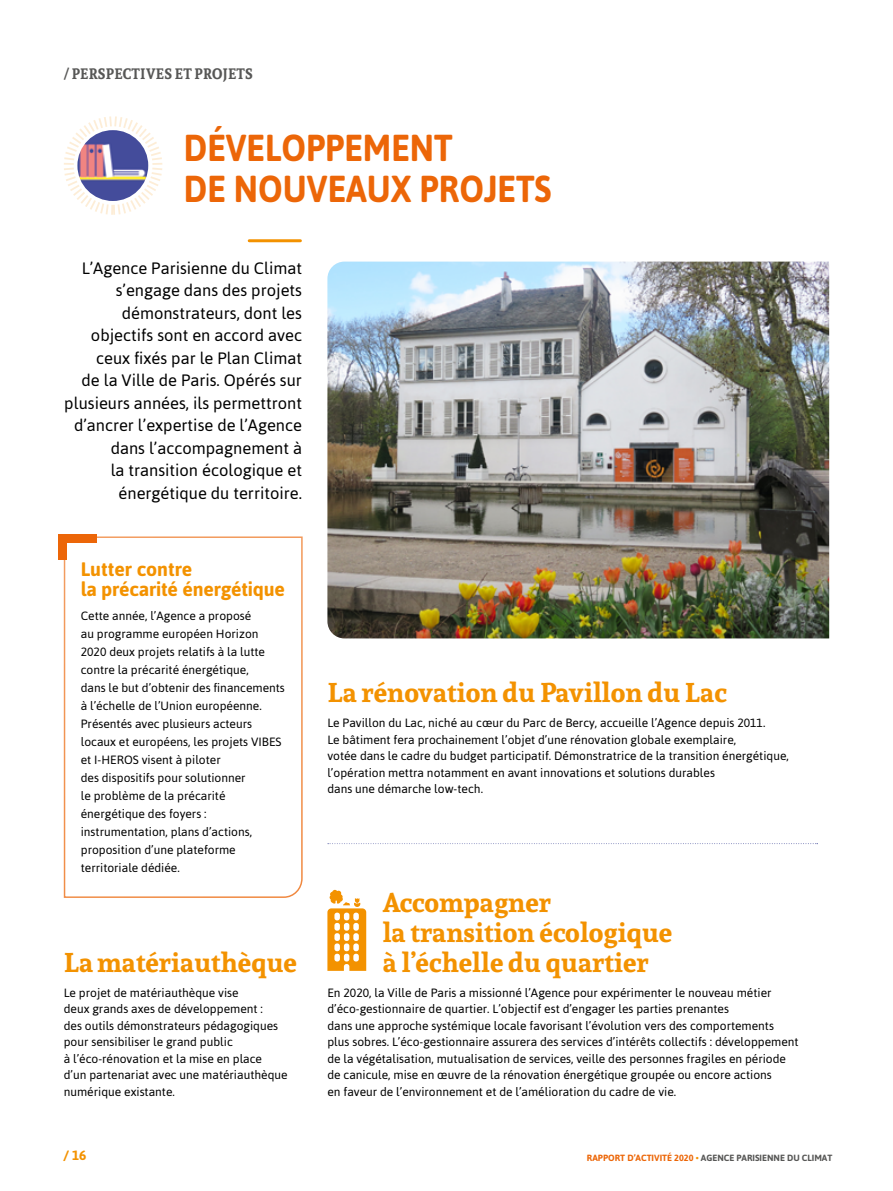
<style>
.page{position:relative;width:893px;height:1191px;background:#fff}
.page>*{position:absolute;margin:0;border:0;box-sizing:border-box;transform-origin:0 0}
.t1{font:700 37.5px "Asap";color:#ec6608;scale:.9 1}
.t2{font:700 27px/30px "Andada";color:#f39200}
.t3{font:700 19.5px "Asap";letter-spacing:-.01em;color:#f39200}
.t4{font:16.5px/22.5px "Asap";color:#000;text-align:right}
.t5{font:700 15px "Andada";letter-spacing:.02em;color:#575756;scale:.9 1}
.t6{font:700 13.5px "Asap";color:#f39200}
.t7{font:12px/16.5px "Asap";color:#000}
.t8{font:700 9px "Asap";color:#575756}
.s1{color:#ec6608}
.s2{color:#f39200}
</style>
<div class="page">
<svg style="left:327px;top:890px;width:39px;height:81px"></svg>
<img style="left:327px;top:261px;width:502px;height:377px">
<svg style="left:63px;top:536px;width:240px;height:362px"></svg>
<div style="left:59px;top:534px;width:38px;height:8px;background:#ec6608"></div>
<div style="left:58px;top:534px;width:9px;height:25px;background:#ec6608"></div>
<svg style="left:328px;top:843px;width:490px;height:1px"></svg>
<hr style="left:249px;top:239px;width:51px;height:3px;background:#f39200">
<svg style="left:64px;top:116px;width:99px;height:99px"></svg>
<img style="left:77px;top:130px;width:71px;height:71px;border-radius:35px">
<p class="t5" style="left:64px;top:64px;width:212px">/ PERSPECTIVES ET PROJETS</p>
<p class="t1" style="left:184px;top:125px;width:300px">DÉVELOPPEMENT</p>
<p class="t1" style="left:184px;top:167px;width:410px">DE NOUVEAUX PROJETS</p>
<p class="t4" style="left:64px;top:257px;width:239px">L’Agence Parisienne du Climat s’engage dans des projets démonstrateurs, dont les objectifs sont en accord avec ceux fixés par le Plan Climat<br>de la Ville de Paris. Opérés sur plusieurs années, ils permettront d’ancrer l’expertise de l’Agence dans l’accompagnement à<br>la transition écologique et énergétique du territoire.</p>
<p class="t3" style="left:81px;top:558px;width:113px">Lutter contre</p>
<p class="t3" style="left:81px;top:577px;width:206px">la précarité énergétique</p>
<p class="t7" style="left:81px;top:607px;width:206px;line-height:18px">Cette année, l’Agence a proposé<br>au programme européen Horizon<br>2020 deux projets relatifs à la lutte contre la précarité énergétique,<br>dans le but d’obtenir des financements à l’échelle de l’Union européenne.<br>Présentés avec plusieurs acteurs locaux et européens, les projets VIBES et I-HEROS visent à piloter<br>des dispositifs pour solutionner<br>le problème de la précarité énergétique des foyers : instrumentation, plans d’actions, proposition d’une plateforme territoriale dédiée.</p>
<p class="t2" style="left:64px;top:946px;width:235px">La matériauthèque</p>
<p class="t7" style="left:64px;top:984px;width:225px">Le projet de matériauthèque vise<br>deux grands axes de développement :<br>des outils démonstrateurs pédagogiques pour sensibiliser le grand public<br>à l’éco-rénovation et la mise en place d’un partenariat avec une matériauthèque numérique existante.</p>
<p class="t2" style="left:327px;top:677px;width:401px">La rénovation du Pavillon du Lac</p>
<p class="t7" style="left:327px;top:714px;width:463px">Le Pavillon du Lac, niché au cœur du Parc de Bercy, accueille l’Agence depuis 2011.<br>Le bâtiment fera prochainement l’objet d’une rénovation globale exemplaire,<br>votée dans le cadre du budget participatif. Démonstratrice de la transition énergétique, l’opération mettra notamment en avant innovations et solutions durables<br>dans une démarche low-tech.</p>
<p class="t2" style="left:383px;top:886px;width:291px">Accompagner<br>la transition écologique à l’échelle du quartier</p>
<p class="t7" style="left:327px;top:984px;width:473px">En 2020, la Ville de Paris a missionné l’Agence pour expérimenter le nouveau métier d’éco-gestionnaire de quartier. L’objectif est d’engager les parties prenantes<br>dans une approche systémique locale favorisant l’évolution vers des comportements plus sobres. L’éco-gestionnaire assurera des services d’intérêts collectifs : développement de la végétalisation, mutualisation de services, veille des personnes fragiles en période de canicule, mise en œuvre de la rénovation énergétique groupée ou encore actions<br>en faveur de l’environnement et de l’amélioration du cadre de vie.</p>
<p class="t6" style="left:64px;top:1147px;width:24px">/ 16</p>
<p class="t8" style="left:587px;top:1152px;width:247px"><span class="s1">RAPPORT D’ACTIVITÉ 2020</span> <span class="s2">•</span> AGENCE PARISIENNE DU CLIMAT</p>
</div>
